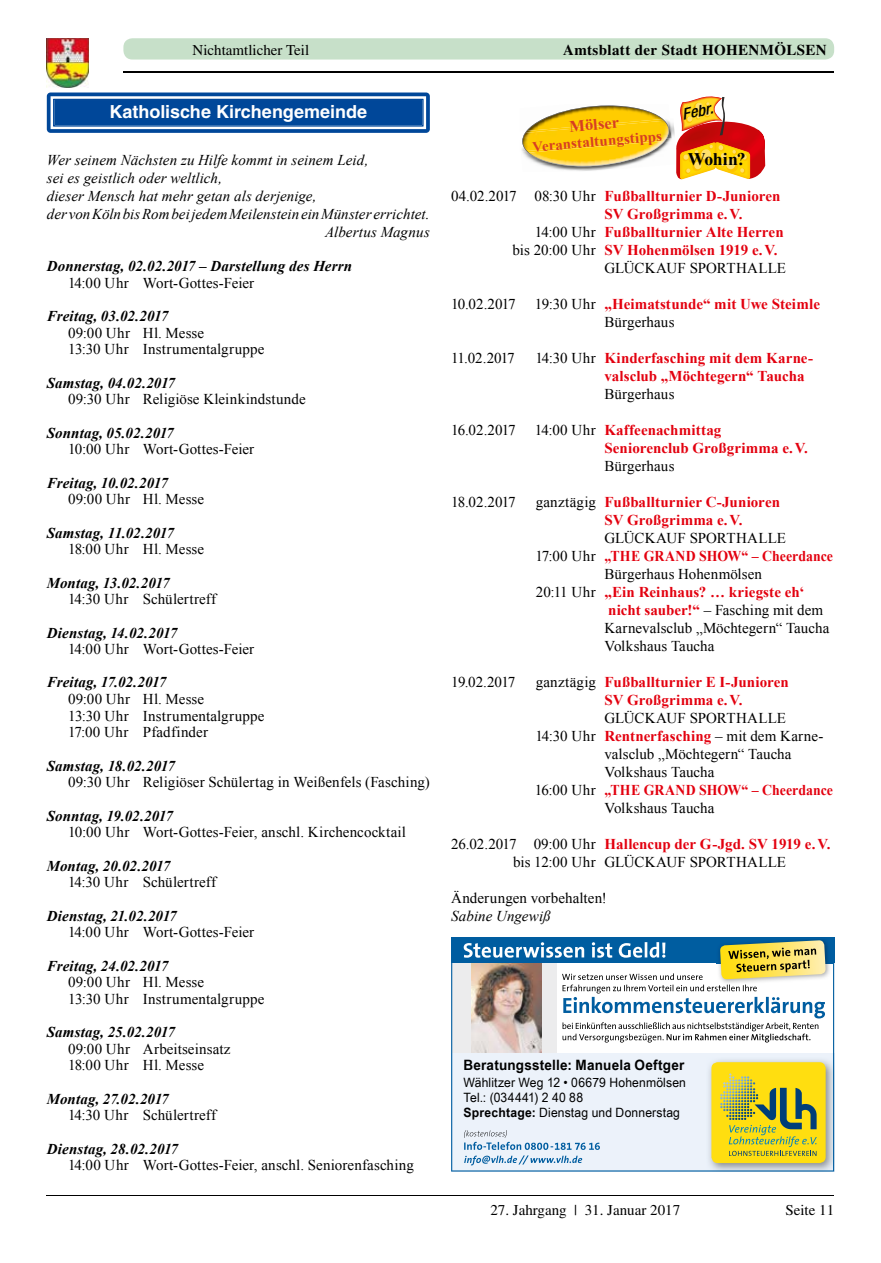
<style>
.page{position:relative;width:881px;height:1263px;background:#fff}
.page>*{position:absolute;margin:0;border:0;box-sizing:border-box;transform-origin:0 0}
.t1{font:700 18px "Helvetica";letter-spacing:-.005em;color:#fff}
.t2{font:700 17.7px "Times New Roman";color:#000}
.t3{font:700 16.2px "Times New Roman";color:#d73e22}
.t4{font:italic 500 condensed 15.45px "Helvetica Neue LT Std";color:#000;scale:1.07 1}
.t5{font:15px/16.6px "Times New Roman";letter-spacing:.005em;color:#000}
.t6{font:700 15px/18px "Times New Roman";letter-spacing:.005em;color:#e3000f}
.t7{font:italic 700 15px "Times New Roman";letter-spacing:.005em;color:#000}
.t8{font:italic 15px "Times New Roman";letter-spacing:.005em;color:#000}
.t9{font:700 15px "Times New Roman";letter-spacing:.005em;color:#e3000f;scale:.92 1}
.t10{font:15px "Times";color:#000}
.t11{font:700 15px "Times";letter-spacing:.025em;color:#000}
.t12{font:700 14.55px "Times New Roman";color:#d73e22}
.t13{font:700 14.25px "Arial Narrow";letter-spacing:.01em;color:#000;scale:1.16 1}
.t14{font:12.9px/15px "Arial Narrow";letter-spacing:.01em;color:#000;scale:1.16 1}
.s1{font-weight:400;color:#000}
.s2{font-weight:700;color:#e3000f}
.s3{font-weight:700}
</style>
<div class="page">
<div style="left:123px;top:38px;width:710px;height:22px;background:#c7e0c9;border-radius:9px"></div>
<img style="left:47px;top:38px;width:42px;height:49px">
<hr style="left:47px;top:1195px;width:786px;height:1px;background:#000">
<hr style="left:123px;top:71px;width:710px;height:1px;background:#000">
<svg style="left:47px;top:93px;width:382px;height:40px;background:#2460a7"></svg>
<svg style="left:674px;top:96px;width:91px;height:84px"></svg>
<img style="left:522px;top:123px;width:152px;height:48px">
<img style="left:522px;top:118px;width:149px;height:34px">
<img style="left:528px;top:151px;width:137px;height:2px">
<img style="left:522px;top:121px;width:146px;height:30px">
<img style="left:526px;top:106px;width:136px;height:13px">
<img style="left:525px;top:119px;width:139px;height:14px">
<img style="left:528px;top:153px;width:70px;height:13px">
<img style="left:522px;top:133px;width:5px;height:18px">
<img style="left:663px;top:121px;width:5px;height:18px">
<img style="left:598px;top:141px;width:66px;height:24px">
<svg style="left:451px;top:938px;width:382px;height:233px"></svg>
<div style="left:457px;top:1088px;width:99px;height:19px;background:#ecf2fa"></div>
<img style="left:471px;top:963px;width:70px;height:89px">
<p class="t10" style="left:192px;top:41px;width:118px">Nichtamtlicher Teil</p>
<p class="t11" style="left:563px;top:41px;width:265px">Amtsblatt der Stadt HOHENMÖLSEN</p>
<p class="t1" style="left:109px;top:101px;width:259px">Katholische Kirchengemeinde</p>
<p class="t4" style="left:679px;top:106px;width:31px;rotate:-14deg">Febr.</p>
<p class="t2" style="left:687px;top:147px;width:59px">Wohin?</p>
<p class="t3" style="left:568px;top:115px;width:51px;rotate:-5deg">Mölser</p>
<p class="t12" style="left:531px;top:137px;width:132px;rotate:-5deg">Veranstaltungstipps</p>
<p class="t8" style="left:47px;top:149px;width:323px">Wer seinem Nächsten zu Hilfe kommt in seinem Leid,</p>
<p class="t8" style="left:47px;top:167px;width:177px">sei es geistlich oder weltlich,</p>
<p class="t8" style="left:47px;top:185px;width:271px">dieser Mensch hat mehr getan als derjenige,</p>
<p class="t8" style="left:47px;top:203px;width:384px">der von Köln bis Rom bei jedem Meilenstein ein Münster errichtet.</p>
<p class="t8" style="left:325px;top:221px;width:106px">Albertus Magnus</p>
<p class="t7" style="left:47px;top:256px;width:307px">Donnerstag, 02.02.2017 – Darstellung des Herrn</p>
<p class="t5" style="left:68px;top:274px;width:187px">14:00 Uhr Wort-Gottes-Feier</p>
<p class="t7" style="left:47px;top:306px;width:123px">Freitag, 03.02.2017</p>
<p class="t5" style="left:68px;top:324px;width:198px">09:00 Uhr Hl. Messe<br>13:30 Uhr Instrumentalgruppe</p>
<p class="t7" style="left:47px;top:372px;width:130px">Samstag, 04.02.2017</p>
<p class="t5" style="left:68px;top:391px;width:239px">09:30 Uhr Religiöse Kleinkindstunde</p>
<p class="t7" style="left:47px;top:422px;width:128px">Sonntag, 05.02.2017</p>
<p class="t5" style="left:68px;top:441px;width:187px">10:00 Uhr Wort-Gottes-Feier</p>
<p class="t7" style="left:47px;top:472px;width:122px">Freitag, 10.02.2017</p>
<p class="t5" style="left:68px;top:491px;width:137px">09:00 Uhr Hl. Messe</p>
<p class="t7" style="left:47px;top:522px;width:129px">Samstag, 11.02.2017</p>
<p class="t5" style="left:68px;top:541px;width:137px">18:00 Uhr Hl. Messe</p>
<p class="t7" style="left:47px;top:572px;width:124px">Montag, 13.02.2017</p>
<p class="t5" style="left:68px;top:591px;width:149px">14:30 Uhr Schülertreff</p>
<p class="t7" style="left:47px;top:622px;width:132px">Dienstag, 14.02.2017</p>
<p class="t5" style="left:68px;top:641px;width:187px">14:00 Uhr Wort-Gottes-Feier</p>
<p class="t7" style="left:47px;top:672px;width:121px">Freitag, 17.02.2017</p>
<p class="t5" style="left:68px;top:690px;width:198px">09:00 Uhr Hl. Messe<br>13:30 Uhr Instrumentalgruppe<br>17:00 Uhr Pfadfinder</p>
<p class="t7" style="left:47px;top:755px;width:129px">Samstag, 18.02.2017</p>
<p class="t5" style="left:68px;top:774px;width:363px">09:30 Uhr Religiöser Schülertag in Weißenfels (Fasching)</p>
<p class="t7" style="left:47px;top:805px;width:128px">Sonntag, 19.02.2017</p>
<p class="t5" style="left:68px;top:824px;width:339px">10:00 Uhr Wort-Gottes-Feier, anschl. Kirchencocktail</p>
<p class="t7" style="left:47px;top:855px;width:125px">Montag, 20.02.2017</p>
<p class="t5" style="left:68px;top:874px;width:149px">14:30 Uhr Schülertreff</p>
<p class="t7" style="left:47px;top:905px;width:131px">Dienstag, 21.02.2017</p>
<p class="t5" style="left:68px;top:924px;width:187px">14:00 Uhr Wort-Gottes-Feier</p>
<p class="t7" style="left:47px;top:955px;width:123px">Freitag, 24.02.2017</p>
<p class="t5" style="left:68px;top:974px;width:198px">09:00 Uhr Hl. Messe<br>13:30 Uhr Instrumentalgruppe</p>
<p class="t7" style="left:47px;top:1022px;width:129px">Samstag, 25.02.2017</p>
<p class="t5" style="left:68px;top:1040px;width:164px">09:00 Uhr Arbeitseinsatz<br>18:00 Uhr Hl. Messe</p>
<p class="t7" style="left:47px;top:1088px;width:123px">Montag, 27.02.2017</p>
<p class="t5" style="left:68px;top:1107px;width:149px">14:30 Uhr Schülertreff</p>
<p class="t7" style="left:47px;top:1138px;width:133px">Dienstag, 28.02.2017</p>
<p class="t5" style="left:68px;top:1157px;width:347px">14:00 Uhr Wort-Gottes-Feier, anschl. Seniorenfasching</p>
<p class="t6" style="left:451px;top:186px;width:331px"><span class="s1">04.02.2017 08:30 Uhr</span> Fußballturnier D-Junioren</p>
<p class="t6" style="left:604px;top:204px;width:140px">SV Großgrimma e. V.</p>
<p class="t6" style="left:534px;top:222px;width:250px"><span class="s1">14:00 Uhr</span> Fußballturnier Alte Herren</p>
<p class="t6" style="left:512px;top:240px;width:266px"><span class="s1">bis 20:00 Uhr</span> SV Hohenmölsen 1919 e. V.</p>
<p class="t5" style="left:604px;top:259px;width:183px">GLÜCKAUF SPORTHALLE</p>
<p class="t5" style="left:451px;top:295px;width:66px">10.02.2017</p>
<p class="t6" style="left:604px;top:294px;width:217px;text-indent:-69px"><span class="s1">19:30 Uhr</span> „Heimatstunde“ mit Uwe Steimle<br><span class="s1">Bürgerhaus</span></p>
<p class="t5" style="left:451px;top:349px;width:65px">11.02.2017</p>
<p class="t6" style="left:604px;top:348px;width:210px;text-indent:-69px"><span class="s1">14:30 Uhr</span> Kinderfasching mit dem Karne&shy;valsclub „Möchtegern“ Taucha</p>
<p class="t5" style="left:604px;top:385px;width:72px">Bürgerhaus</p>
<p class="t5" style="left:451px;top:421px;width:66px">16.02.2017</p>
<p class="t6" style="left:604px;top:420px;width:205px;text-indent:-69px"><span class="s1">14:00 Uhr</span> Kaffeenachmittag<br>Seniorenclub Großgrimma e. V.</p>
<p class="t5" style="left:604px;top:457px;width:72px">Bürgerhaus</p>
<p class="t5" style="left:451px;top:493px;width:66px">18.02.2017</p>
<p class="t6" style="left:604px;top:492px;width:177px;text-indent:-69px"><span class="s1">ganztägig</span> Fußballturnier C-Junioren<br>SV Großgrimma e. V.</p>
<p class="t5" style="left:604px;top:529px;width:183px">GLÜCKAUF SPORTHALLE</p>
<p class="t9" style="left:535px;top:545px;width:325px"><span class="s1">17:00 Uhr</span> „THE GRAND SHOW“ – Cheerdance</p>
<p class="t5" style="left:604px;top:565px;width:159px">Bürgerhaus Hohenmölsen</p>
<p class="t6" style="left:535px;top:582px;width:270px"><span class="s1">20:11 Uhr</span> „Ein Reinhaus? … kriegste eh‘</p>
<p class="t5" style="left:608px;top:601px;width:216px"><span class="s2">nicht sauber!“</span> – Fasching mit dem</p>
<p class="t5" style="left:604px;top:619px;width:226px">Karnevalsclub „Möchtegern“ Taucha</p>
<p class="t5" style="left:604px;top:637px;width:112px">Volkshaus Taucha</p>
<p class="t5" style="left:451px;top:673px;width:66px">19.02.2017</p>
<p class="t6" style="left:604px;top:672px;width:186px;text-indent:-69px"><span class="s1">ganztägig</span> Fußballturnier E I-Junioren<br>SV Großgrimma e. V.</p>
<p class="t5" style="left:604px;top:709px;width:183px">GLÜCKAUF SPORTHALLE</p>
<p class="t5" style="left:535px;top:727px;width:289px">14:30 Uhr <span class="s2">Rentnerfasching</span> – mit dem Karne-</p>
<p class="t5" style="left:604px;top:745px;width:189px">valsclub „Möchtegern“ Taucha</p>
<p class="t5" style="left:604px;top:763px;width:112px">Volkshaus Taucha</p>
<p class="t9" style="left:534px;top:779px;width:325px"><span class="s1">16:00 Uhr</span> „THE GRAND SHOW“ – Cheerdance</p>
<p class="t5" style="left:604px;top:799px;width:112px">Volkshaus Taucha</p>
<p class="t5" style="left:513px;top:834px;width:319px;line-height:18px;text-indent:-62px">26.02.2017 09:00 Uhr <span class="s2">Hallencup der G-Jgd. SV 1919 e. V. </span>bis 12:00 Uhr GLÜCKAUF SPORTHALLE</p>
<p class="t5" style="left:451px;top:889px;width:157px">Änderungen vorbehalten!</p>
<p class="t8" style="left:451px;top:905px;width:101px">Sabine Ungewiß</p>
<p class="t13" style="left:463px;top:1054px;width:192px">Beratungsstelle: Manuela Oeftger</p>
<p class="t14" style="left:463px;top:1074px;width:193px">Wählitzer Weg 12 • 06679 Hohenmölsen<br>Tel.: (034441) 2 40 88<br><span class="s3">Sprechtage:</span> Dienstag und Donnerstag</p>
<p class="t10" style="left:490px;top:1202px;width:191px">27. Jahrgang | 31. Januar 2017</p>
<p class="t10" style="left:785px;top:1202px;width:50px">Seite 11</p>
</div>
